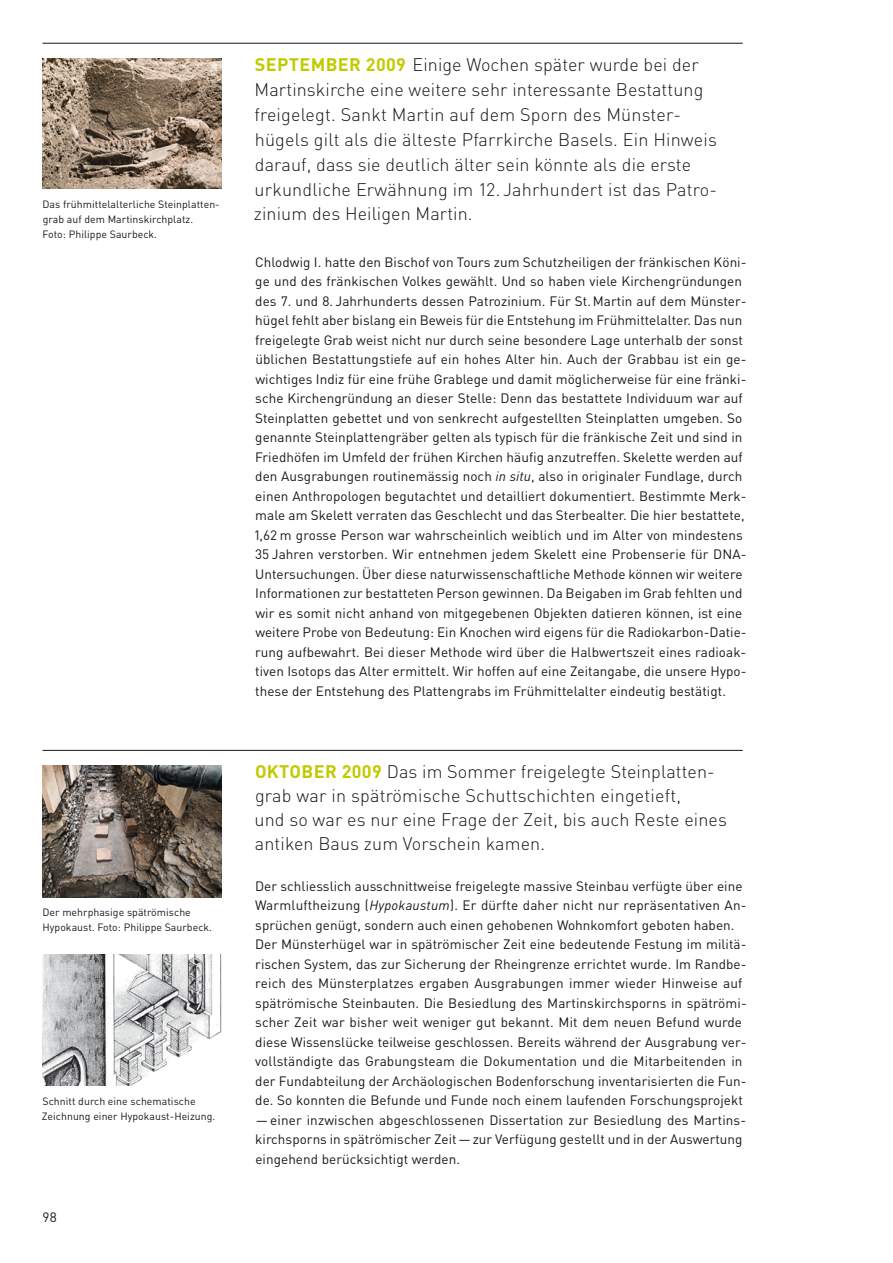
<style>
.page{position:relative;width:893px;height:1263px;background:#fff}
.page>*{position:absolute;margin:0;border:0;box-sizing:border-box;transform-origin:0 0}
.t1{font:300 18px/24.9px "DIN";letter-spacing:.005em;color:#1a171c}
.t2{font:700 18px "DIN";color:#c1ca00}
.t3{font:13.5px/19.5px "DIN";letter-spacing:.005em;color:#1a171c}
.t4{font:10.5px/15px "DIN";letter-spacing:.005em;color:#1a171c}
.s1{font-weight:700;color:#c1ca00}
.s2{font-style:italic}
</style>
<div class="page">
<img style="left:43px;top:954px;width:178px;height:132px">
<img style="left:43px;top:765px;width:178px;height:132px">
<hr style="left:43px;top:43px;width:700px;height:1px;background:#1a171c">
<hr style="left:43px;top:750px;width:700px;height:1px;background:#1a171c">
<img style="left:43px;top:58px;width:178px;height:131px">
<p class="t4" style="left:42px;top:196px;width:179px">Das frühmittelalterliche Steinplatten&shy;grab auf dem Martinskirchplatz.<br>Foto: Philippe Saurbeck.</p>
<p class="t4" style="left:42px;top:905px;width:171px">Der mehrphasige spätrömische<br>Hypokaust. Foto: Philippe Saurbeck.</p>
<p class="t4" style="left:42px;top:1093px;width:175px">Schnitt durch eine schematische<br>Zeichnung einer Hypokaust--Heizung.</p>
<p class="t3" style="left:43px;top:1207px;width:16px">98</p>
<p class="t1" style="left:254px;top:52px;width:464px"><span class="s1">SEPTEMBER 2009</span> Einige Wochen später wurde bei der Martinskirche eine weitere sehr interessante Bestattung freigelegt. Sankt Martin auf dem Sporn des Münster&shy;hügels gilt als die älteste Pfarrkirche Basels. Ein Hinweis darauf, dass sie deutlich älter sein könnte als die erste urkundliche Erwähnung im 12. Jahrhundert ist das Patro&shy;zinium des Heiligen Martin.</p>
<p class="t3" style="left:254px;top:252px;width:494px">Chlodwig I. hatte den Bischof von Tours zum Schutzheiligen der fränkischen Köni&shy;ge und des fränkischen Volkes gewählt. Und so haben viele Kirchengründungen des 7. und 8. Jahrhunderts dessen Patrozinium. Für St.Martin auf dem Münster&shy;hügel fehlt aber bislang ein Beweis für die Entstehung im Frühmittelalter. Das nun freigelegte Grab weist nicht nur durch seine besondere Lage unterhalb der sonst üblichen Bestattungstiefe auf ein hohes Alter hin. Auch der Grabbau ist ein ge&shy;wichtiges Indiz für eine frühe Grablege und damit möglicherweise für eine fränki&shy;sche Kirchengründung an dieser Stelle: Denn das bestattete Individuum war auf Steinplatten gebettet und von senkrecht aufgestellten Steinplatten umgeben. So genannte Steinplattengräber gelten als typisch für die fränkische Zeit und sind in Friedhöfen im Umfeld der frühen Kirchen häufig anzutreffen. Skelette werden auf den Ausgrabungen routinemässig noch <span class="s2">in situ</span>, also in originaler Fundlage, durch einen Anthropologen begutachtet und detailliert dokumentiert. Bestimmte Merk&shy;male am Skelett verraten das Geschlecht und das Sterbealter. Die hier bestattete, 1,62 m grosse Person war wahrscheinlich weiblich und im Alter von mindestens 35 Jahren verstorben. Wir entnehmen jedem Skelett eine Probenserie für DNA-Untersuchungen. Über diese naturwissenschaftliche Methode können wir weitere Informationen zur bestatteten Person gewinnen. Da Beigaben im Grab fehlten und wir es somit nicht anhand von mitgegebenen Objekten datieren können, ist eine weitere Probe von Bedeutung: Ein Knochen wird eigens für die Radiokarbon-Datie&shy;rung aufbewahrt. Bei dieser Methode wird über die Halbwertszeit eines radioak&shy;tiven Isotops das Alter ermittelt. Wir hoffen auf eine Zeitangabe, die unsere Hypo&shy;these der Entstehung des Plattengrabs im Frühmittelalter eindeutig bestätigt.</p>
<h1 class="t1" style="left:255px;top:759px;width:474px;line-height:24px;text-indent:87px"><span class="s1">2009</span> Das im Sommer freigelegte Steinplatten&shy;grab war in spätrömische Schuttschichten eingetieft,<br>und so war es nur eine Frage der Zeit, bis auch Reste eines antiken Baus zum Vorschein kamen.</h1>
<p class="t3" style="left:255px;top:876px;width:493px">Der schliesslich ausschnittweise freigelegte massive Steinbau verfügte über eine Warmluftheizung (<span class="s2">Hypokaustum</span>). Er dürfte daher nicht nur repräsentativen An&shy;sprüchen genügt, sondern auch einen gehobenen Wohnkomfort geboten haben.<br>Der Münsterhügel war in spätrömischer Zeit eine bedeutende Festung im militä&shy;rischen System, das zur Sicherung der Rheingrenze errichtet wurde. Im Randbe&shy;reich des Münsterplatzes ergaben Ausgrabungen immer wieder Hinweise auf spätrömische Steinbauten. Die Besiedlung des Martinskirchsporns in spätrömi&shy;scher Zeit war bisher weit weniger gut bekannt. Mit dem neuen Befund wurde diese Wissenslücke teilweise geschlossen. Bereits während der Ausgrabung ver&shy;vollständigte das Grabungsteam die Dokumentation und die Mitarbeitenden in der Fundabteilung der Archäologischen Bodenforschung inventarisierten die Fun&shy;de. So konnten die Befunde und Funde noch einem laufenden Forschungsprojekt —einer inzwischen abgeschlossenen Dissertation zur Besiedlung des Martins&shy;kirchsporns in spätrömischer Zeit—zur Verfügung gestellt und in der Auswertung eingehend berücksichtigt werden.</p>
<h1 class="t2" style="left:255px;top:760px;width:13px">OKTOBER</h1>
</div>
